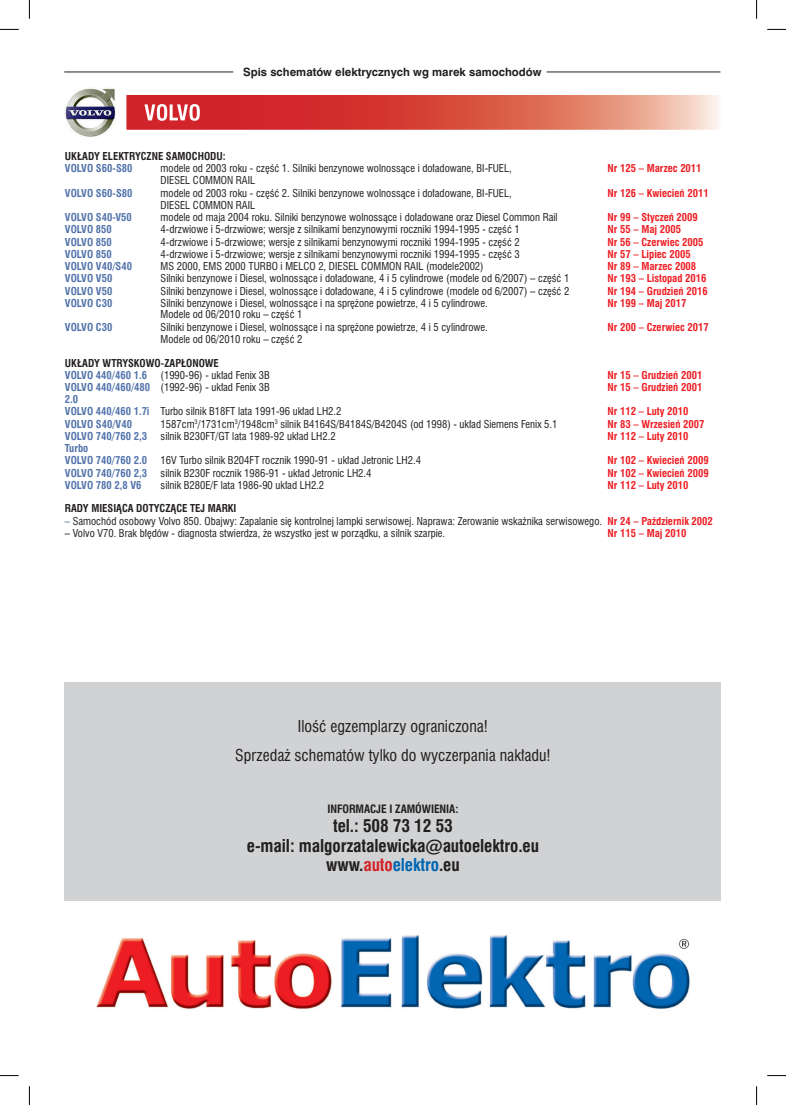
<style>
.page{position:relative;width:786px;height:1105px;background:#fff}
.page>*{position:absolute;margin:0;border:0;box-sizing:border-box;transform-origin:0 0}
.t1{font:700 20px "Swis 721 Cn PL";color:#fff}
.t2{font:700 16.25px/19.5px "Swis 721 Cn PL";letter-spacing:-.005em;color:#231f20;text-align:center}
.t3{font:15px/28.6px "Swis 721 Cn PL";color:#231f20;text-align:center}
.t4{font:700 10.62px "Swis 721 PL";color:#231f20}
.t5{font:700 10.62px "Swis 721 Cn PL";letter-spacing:-.005em;color:#231f20}
.t6{font:10px/12px "Swis 721 Cn PL";color:#231f20}
.t7{font:700 10px "Swis 721 Cn PL";color:#ee1d23}
.t8{font:700 10px/12px "Swis 721 Cn PL";color:#5172aa}
.t9{font:700 10px "Swis 721 Cn PL";color:#231f20}
.s1{font-weight:700;color:#5172aa}
.s2{color:#5172aa}
.s3{font-weight:700;color:#ee1d23}
.s4{color:#d1232a}
.s5{color:#0166b3}
</style>
<div class="page">
<img style="left:65px;top:87px;width:50px;height:50px">
<svg style="left:126px;top:95px;width:593px;height:35px;background:#db5c52"></svg>
<div style="left:144px;top:104px;width:56px;height:17px;background:#d1232a"></div>
<div style="left:65px;top:682px;width:655px;height:218px;background:#d1d2d4"></div>
<img style="left:96px;top:935px;width:594px;height:74px">
<hr style="left:546px;top:72px;width:174px;height:1px;background:#231f20">
<hr style="left:64px;top:72px;width:169px;height:1px;background:#231f20">
<svg style="left:0;top:29px;width:19px;height:1px"></svg>
<svg style="left:767px;top:29px;width:18px;height:1px"></svg>
<svg style="left:29px;top:0;width:1px;height:19px"></svg>
<svg style="left:29px;top:1086px;width:1px;height:18px"></svg>
<svg style="left:756px;top:0;width:1px;height:19px"></svg>
<svg style="left:756px;top:1086px;width:1px;height:18px"></svg>
<p class="t4" style="left:243px;top:65px;width:299px">Spis schematów elektrycznych wg marek samochodów</p>
<h1 class="t1" style="left:144px;top:100px;width:58px">VOLVO</h1>
<p class="t9" style="left:65px;top:150px;width:162px">UKŁADY ELEKTRYCZNE SAMOCHODU:</p>
<p class="t8" style="left:65px;top:162px;width:69px">VOLVO S60-S80</p>
<p class="t6" style="left:160px;top:162px;width:352px">modele od 2003 roku - część 1. Silniki benzynowe wolnossące i doładowane, BI-FUEL,<br>DIESEL COMMON RAIL</p>
<p class="t7" style="left:607px;top:162px;width:95px">Nr 125 – Marzec 2011</p>
<p class="t8" style="left:65px;top:187px;width:69px">VOLVO S60-S80</p>
<p class="t6" style="left:160px;top:187px;width:352px">modele od 2003 roku - część 2. Silniki benzynowe wolnossące i doładowane, BI-FUEL,<br>DIESEL COMMON RAIL</p>
<p class="t7" style="left:607px;top:186px;width:102px">Nr 126 – Kwiecień 2011</p>
<p class="t8" style="left:65px;top:211px;width:68px">VOLVO S40-V50</p>
<p class="t6" style="left:160px;top:211px;width:398px">modele od maja 2004 roku. Silniki benzynowe wolnossące i doładowane oraz Diesel Common Rail</p>
<p class="t7" style="left:607px;top:211px;width:92px">Nr 99 – Styczeń 2009</p>
<p class="t8" style="left:65px;top:223px;width:48px">VOLVO 850</p>
<p class="t6" style="left:160px;top:223px;width:360px">4-drzwiowe i 5-drzwiowe; wersje z silnikami benzynowymi roczniki 1994-1995 - część 1</p>
<p class="t7" style="left:607px;top:223px;width:75px">Nr 55 – Maj 2005</p>
<p class="t8" style="left:65px;top:235px;width:48px">VOLVO 850</p>
<p class="t6" style="left:160px;top:235px;width:360px">4-drzwiowe i 5-drzwiowe; wersje z silnikami benzynowymi roczniki 1994-1995 - część 2</p>
<p class="t7" style="left:607px;top:235px;width:97px">Nr 56 – Czerwiec 2005</p>
<p class="t8" style="left:65px;top:248px;width:48px">VOLVO 850</p>
<p class="t6" style="left:160px;top:248px;width:360px">4-drzwiowe i 5-drzwiowe; wersje z silnikami benzynowymi roczniki 1994-1995 - część 3</p>
<p class="t7" style="left:607px;top:247px;width:85px">Nr 57 – Lipiec 2005</p>
<p class="t8" style="left:65px;top:260px;width:69px">VOLVO V40/S40</p>
<p class="t6" style="left:160px;top:260px;width:324px">MS 2000, EMS 2000 TURBO i MELCO 2, DIESEL COMMON RAIL (modele2002)</p>
<p class="t7" style="left:607px;top:260px;width:90px">Nr 89 – Marzec 2008</p>
<p class="t8" style="left:65px;top:272px;width:49px">VOLVO V50</p>
<p class="t6" style="left:160px;top:272px;width:410px">Silniki benzynowe i Diesel, wolnossące i doładowane, 4 i 5 cylindrowe (modele od 6/2007) – część 1</p>
<p class="t7" style="left:607px;top:272px;width:100px">Nr 193 – Listopad 2016</p>
<p class="t8" style="left:65px;top:285px;width:49px">VOLVO V50</p>
<p class="t6" style="left:160px;top:285px;width:410px">Silniki benzynowe i Diesel, wolnossące i doładowane, 4 i 5 cylindrowe (modele od 6/2007) – część 2</p>
<p class="t7" style="left:607px;top:284px;width:101px">Nr 194 – Grudzień 2016</p>
<p class="t8" style="left:65px;top:297px;width:49px">VOLVO C30</p>
<p class="t6" style="left:160px;top:297px;width:328px;line-height:11.5px">Silniki benzynowe i Diesel, wolnossące i na sprężone powietrze, 4 i 5 cylindrowe.<br>Modele od 06/2010 roku – część 1</p>
<p class="t7" style="left:607px;top:296px;width:80px">Nr 199 – Maj 2017</p>
<p class="t8" style="left:65px;top:321px;width:49px">VOLVO C30</p>
<p class="t6" style="left:160px;top:321px;width:328px">Silniki benzynowe i Diesel, wolnossące i na sprężone powietrze, 4 i 5 cylindrowe.<br>Modele od 06/2010 roku – część 2</p>
<p class="t7" style="left:607px;top:320px;width:103px">Nr 200 – Czerwiec 2017</p>
<p class="t9" style="left:65px;top:356px;width:155px">UKŁADY WTRYSKOWO-ZAPŁONOWE</p>
<p class="t8" style="left:65px;top:369px;width:84px">VOLVO 440/460 1.6</p>
<p class="t6" style="left:160px;top:369px;width:111px">(1990-96) - układ Fenix 3B</p>
<p class="t7" style="left:607px;top:368px;width:96px">Nr 15 – Grudzień 2001</p>
<p class="t8" style="left:65px;top:381px;width:87px">VOLVO 440/460/480<br>2.0</p>
<p class="t6" style="left:160px;top:381px;width:111px">(1992-96) - układ Fenix 3B</p>
<p class="t7" style="left:607px;top:381px;width:96px">Nr 15 – Grudzień 2001</p>
<p class="t6" style="left:65px;top:405px;width:278px"><span class="s1">VOLVO 440/460 1.7i</span> Turbo silnik B18FT lata 1991-96 układ LH2.2</p>
<p class="t7" style="left:607px;top:405px;width:82px">Nr 112 – Luty 2010</p>
<p class="t8" style="left:65px;top:417px;width:69px">VOLVO S40/V40</p>
<p class="t6" style="left:160px;top:417px;width:398px">1587cm<sup>3</sup>/1731cm<sup>3</sup>/1948cm<sup>3</sup> silnik B4164S/B4184S/B4204S (od 1998) - układ Siemens Fenix 5.1</p>
<p class="t7" style="left:607px;top:417px;width:98px">Nr 83 – Wrzesień 2007</p>
<p class="t8" style="left:65px;top:430px;width:84px">VOLVO 740/760 2,3<br>Turbo</p>
<p class="t6" style="left:160px;top:430px;width:176px">silnik B230FT/GT lata 1989-92 układ LH2.2</p>
<p class="t7" style="left:607px;top:429px;width:82px">Nr 112 – Luty 2010</p>
<p class="t8" style="left:65px;top:454px;width:84px">VOLVO 740/760 2.0</p>
<p class="t6" style="left:160px;top:454px;width:262px">16V Turbo silnik B204FT rocznik 1990-91 - układ Jetronic LH2.4</p>
<p class="t7" style="left:607px;top:454px;width:102px">Nr 102 – Kwiecień 2009</p>
<p class="t8" style="left:65px;top:466px;width:84px">VOLVO 740/760 2,3</p>
<p class="t6" style="left:160px;top:466px;width:212px">silnik B230F rocznik 1986-91 - układ Jetronic LH2.4</p>
<p class="t7" style="left:607px;top:466px;width:102px">Nr 102 – Kwiecień 2009</p>
<p class="t8" style="left:65px;top:479px;width:78px">VOLVO 780 2,8 V6</p>
<p class="t6" style="left:160px;top:479px;width:165px">silnik B280E/F lata 1986-90 układ LH2.2</p>
<p class="t7" style="left:607px;top:478px;width:82px">Nr 112 – Luty 2010</p>
<p class="t9" style="left:65px;top:502px;width:173px">RADY MIESIĄCA DOTYCZĄCE TEJ MARKI</p>
<p class="t6" style="left:65px;top:514px;width:649px"><span class="s2">–</span> Samochód osobowy Volvo 850. Obajwy: Zapalanie się kontrolnej lampki serwisowej. Naprawa: Zerowanie wskaźnika serwisowego. <span class="s3">Nr 24 – Październik 2002</span></p>
<p class="t6" style="left:65px;top:527px;width:382px">– Volvo V70. Brak błędów - diagnosta stwierdza, że wszystko jest w porządku, a silnik szarpie.</p>
<p class="t7" style="left:607px;top:526px;width:80px">Nr 115 – Maj 2010</p>
<h3 class="t3" style="left:235px;top:711px;width:317px">Ilość egzemplarzy ograniczona!<br>Sprzedaż schematów tylko do wyczerpania nakładu!</h3>
<p class="t5" style="left:327px;top:801px;width:133px">INFORMACJE I ZAMÓWIENIA:</p>
<h2 class="t2" style="left:247px;top:816px;width:293px">tel.: 508 73 12 53<br>e-mail: malgorzatalewicka@autoelektro.eu www.<span class="s4">auto</span><span class="s5">elektro</span>.eu</h2>
</div>
